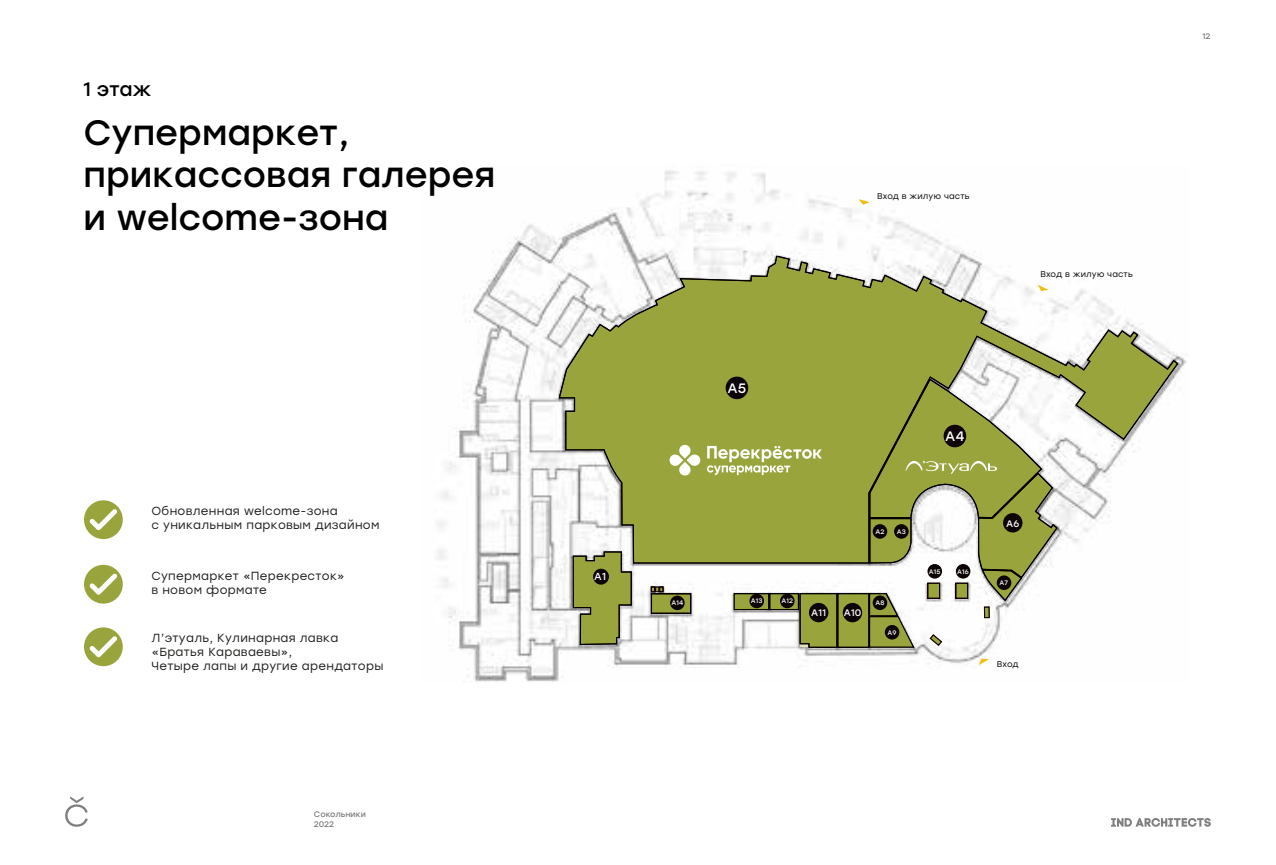
<style>
.page{position:relative;width:1276px;height:865px;background:#fff}
.page>*{position:absolute;margin:0;border:0;box-sizing:border-box;transform-origin:0 0}
.t1{font:35.25px/42.2px "Stolzl";color:#000}
.t2{font:19.5px "Stolzl";color:#000}
.t3{font:13.5px "Stolzl";color:#fff}
.t4{font:11.75px/14px "Stolzl";letter-spacing:.025em;color:#1d1d1b}
.t5{font:10.25px "Stolzl";color:#fff}
.t6{font:9.5px "Stolzl";letter-spacing:.025em;color:#fff}
.t7{font:8.25px "Stolzl";letter-spacing:.025em;color:#000}
.t8{font:8px/9.8px "Stolzl";color:#7f7f7f}
.t9{font:6.5px "Stolzl";letter-spacing:.025em;color:#fff}
</style>
<div class="page">
<img style="left:638px;top:170px;width:549px;height:496px">
<div style="left:651px;top:593px;width:39px;height:20px;background:#99a53c"></div>
<div style="left:651px;top:593px;width:40px;height:21px;border:1px solid #120001"></div>
<div style="left:651px;top:593px;width:40px;height:20px;border:1px solid #000"></div>
<div style="left:734px;top:593px;width:35px;height:16px;background:#99a53c"></div>
<div style="left:770px;top:593px;width:28px;height:16px;background:#99a53c"></div>
<div style="left:838px;top:593px;width:31px;height:54px;background:#99a53c"></div>
<div style="left:733px;top:593px;width:36px;height:17px;border:1px solid #000"></div>
<div style="left:769px;top:593px;width:30px;height:17px;border:1px solid #000"></div>
<svg style="left:799px;top:593px;width:38px;height:55px;background:#868f36"></svg>
<div style="left:837px;top:593px;width:32px;height:54px;border:1px solid #000"></div>
<svg style="left:639px;top:255px;width:539px;height:308px"></svg>
<svg style="left:650px;top:586px;width:13px;height:6px"></svg>
<div style="left:725px;top:376px;width:23px;height:23px;background:#0c0405;border-radius:50%"></div>
<div style="left:809px;top:603px;width:19px;height:19px;background:#0c0405;border-radius:50%"></div>
<div style="left:842px;top:603px;width:20px;height:19px;background:#0c0405;border-radius:50%"></div>
<div style="left:670px;top:595px;width:14px;height:15px;background:#0c0405;border-radius:50%"></div>
<div style="left:749px;top:593px;width:15px;height:15px;background:#0c0405;border-radius:50%"></div>
<div style="left:780px;top:593px;width:14px;height:15px;background:#0c0405;border-radius:50%"></div>
<svg style="left:978px;top:658px;width:10px;height:7px"></svg>
<svg style="left:1037px;top:285px;width:11px;height:6px"></svg>
<svg style="left:858px;top:199px;width:12px;height:6px"></svg>
<svg style="left:707px;top:446px;width:115px;height:29px"></svg>
<svg style="left:669px;top:444px;width:32px;height:32px"></svg>
<svg style="left:868px;top:378px;width:190px;height:270px"></svg>
<div style="left:84px;top:627px;width:39px;height:39px;background:#99a53c;border-radius:50%"></div>
<svg style="left:89px;top:636px;width:28px;height:21px"></svg>
<div style="left:84px;top:500px;width:39px;height:39px;background:#99a53c;border-radius:50%"></div>
<svg style="left:89px;top:509px;width:28px;height:21px"></svg>
<div style="left:84px;top:565px;width:39px;height:38px;background:#99a53c;border-radius:50%"></div>
<svg style="left:89px;top:573px;width:28px;height:21px"></svg>
<img style="left:437px;top:207px;width:201px;height:475px">
<svg style="left:558px;top:255px;width:81px;height:390px"></svg>
<div style="left:593px;top:568px;width:16px;height:16px;background:#0c0405;border-radius:50%"></div>
<svg style="left:65px;top:796px;width:23px;height:30px"></svg>
<svg style="left:1111px;top:818px;width:99px;height:8px"></svg>
<h2 class="t2" style="left:84px;top:75px;width:70px">1 этаж</h2>
<h1 class="t1" style="left:84px;top:110px;width:413px">Супермаркет, прикассовая галерея и welcome-зона</h1>
<p class="t4" style="left:151px;top:503px;width:229px">Обновленная welcome-зона<br>c уникальным парковым дизайном</p>
<p class="t4" style="left:151px;top:568px;width:195px">Супермаркет «Перекресток» в новом формате</p>
<p class="t5" style="left:594px;top:569px;width:13px">А1</p>
<p class="t4" style="left:151px;top:630px;width:233px">Л’этуаль, Кулинарная лавка «Братья Караваевы»,<br>Четыре лапы и другие арендаторы</p>
<p class="t8" style="left:314px;top:808px;width:53px">Сокольники<br>2022</p>
<p class="t7" style="left:877px;top:191px;width:94px">Вход в жилую часть</p>
<p class="t7" style="left:1040px;top:268px;width:94px">Вход в жилую часть</p>
<p class="t3" style="left:727px;top:379px;width:20px">А5</p>
<p class="t3" style="left:945px;top:427px;width:21px">А4</p>
<p class="t9" style="left:875px;top:527px;width:11px">А2</p>
<p class="t9" style="left:897px;top:527px;width:11px">А3</p>
<p class="t9" style="left:751px;top:596px;width:13px">А13</p>
<p class="t9" style="left:781px;top:596px;width:13px">А12</p>
<p class="t9" style="left:671px;top:598px;width:13px">А14</p>
<p class="t9" style="left:875px;top:598px;width:11px">А8</p>
<p class="t6" style="left:811px;top:606px;width:16px">А11</p>
<p class="t6" style="left:843px;top:606px;width:19px">А10</p>
<p class="t9" style="left:887px;top:628px;width:11px">А9</p>
<p class="t9" style="left:929px;top:567px;width:13px">А15</p>
<p class="t9" style="left:957px;top:567px;width:13px">А16</p>
<p class="t6" style="left:1006px;top:516px;width:15px">А6</p>
<p class="t9" style="left:999px;top:578px;width:10px">А7</p>
<p class="t7" style="left:997px;top:658px;width:23px">Вход</p>
<p class="t8" style="left:1202px;top:31px;width:10px">12</p>
</div>
